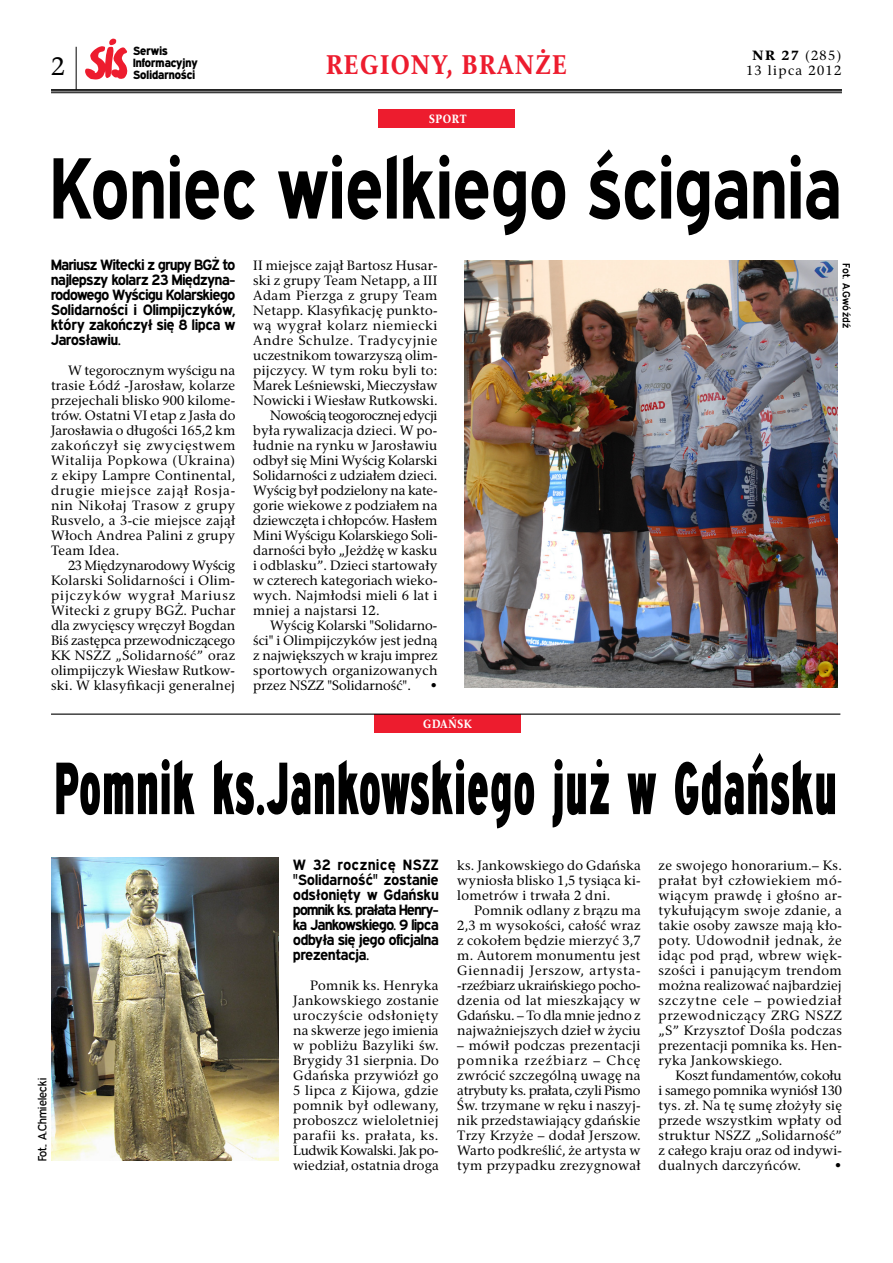
<style>
.page{position:relative;width:893px;height:1263px;background:#fff}
.page>*{position:absolute;margin:0;border:0;box-sizing:border-box;transform-origin:0 0}
.t1{font:700 87.15px "Expressway Rg";letter-spacing:.02em;color:#000;scale:.83 1}
.t2{font:74.4px "Expressway Cd Xb";letter-spacing:.02em;color:#000;scale:.69 1}
.t3{font:700 27px "Rashel Cnd EFN";letter-spacing:.05em;color:#ed1c2e}
.t4{font:25.5px "Rashel EFN";color:#000}
.t5{font:700 15px/15px "Expressway Rg";color:#000;text-align:justify}
.t6{font:13.5px/15px "Rashel EFN";letter-spacing:.01em;color:#000;text-align:justify}
.t7{font:13.5px "Rashel EFN";letter-spacing:-.01em;color:#000}
.t8{font:13.5px "Rashel EFN";letter-spacing:-.035em;color:#000}
.t9{font:13.5px "Rashel EFN";letter-spacing:.045em;color:#000}
.t10{font:13.5px "Rashel EFN";letter-spacing:.04em;color:#000}
.t11{font:13.5px "Rashel EFN";letter-spacing:.035em;color:#000}
.t12{font:13.5px "Rashel EFN";letter-spacing:.1em;color:#000}
.t13{font:12px/12px "Expressway Xb";color:#000}
.t14{font:12px "Expressway Rg";letter-spacing:.02em;color:#000}
.t15{font:700 12px "Rashel Cnd EFN";letter-spacing:.05em;color:#fff}
.t16{font:10.5px "Expressway Sb";letter-spacing:.01em;color:#000}
.s1{font-family:"Rashel EFN Heavy"}
</style>
<div class="page">
<svg style="left:85px;top:38px;width:43px;height:42px"></svg>
<hr style="left:51px;top:92px;width:791px;height:1px;background:#000">
<hr style="left:51px;top:90px;width:791px;height:1px;background:#000">
<hr style="left:76px;top:47px;width:1px;height:43px;background:#000">
<hr style="left:51px;top:91px;width:791px;height:1px;background:#000">
<hr style="left:51px;top:89px;width:791px;height:1px;background:#000">
<div style="left:378px;top:109px;width:136px;height:19px;background:#ed1c2e"></div>
<div style="left:374px;top:715px;width:147px;height:18px;background:#ed1c2e"></div>
<hr style="left:51px;top:713px;width:789px;height:2px;background:#000">
<img style="left:464px;top:260px;width:373px;height:427px">
<img style="left:51px;top:857px;width:228px;height:304px">
<h3 class="t4" style="left:51px;top:50px;width:15px">2</h3>
<p class="t13" style="left:133px;top:44px;width:66px">Serwis<br>Informacyjny<br>Solidarności</p>
<p class="t6" style="left:753px;top:47px;width:90px"><span class="s1">nr 27</span> (285)</p>
<h3 class="t3" style="left:326px;top:48px;width:241px">REGIONY, BRANŻE</h3>
<p class="t12" style="left:746px;top:61px;width:97px">13 lipca 2012</p>
<p class="t15" style="left:429px;top:111px;width:39px">SPORT</p>
<h1 class="t1" style="left:51px;top:136px;width:953px">Koniec wielkiego ścigania</h1>
<p class="t5" style="left:51px;top:256px;width:186px">Mariusz Witecki z grupy BGŻ to najlepszy kolarz 23 Międzyna&shy;rodowego Wyścigu Kolarskiego Solidarności i Olimpijczyków, który zakończył się 8 lipca w Jarosławiu.</p>
<p class="t6" style="left:51px;top:362px;width:186px;text-indent:17px">W tegorocznym wyścigu na trasie Łódź -Jarosław, kolarze przejechali blisko 900 kilome&shy;trów. Ostatni VI etap z Jasła do Jarosławia o długości 165,2 km zakończył się zwycięstwem Witalija Popkowa (Ukraina) z ekipy Lampre Continental, drugie miejsce zajął Rosja&shy;nin Nikołaj Trasow z grupy Rusvelo, a 3-cie miejsce zajął Włoch Andrea Palini z grupy Team Idea.</p>
<p class="t6" style="left:51px;top:557px;width:186px;text-indent:17px">23 Międzynarodowy Wyścig Kolarski Solidarności i Olim&shy;pijczyków wygrał Mariusz Witecki z grupy BGŻ. Puchar dla zwycięscy wręczył Bogdan Biś zastępca przewodniczącego KK NSZZ „Solidarność” oraz olimpijczyk Wiesław Rutkow&shy;ski. W klasyfikacji generalnej</p>
<p class="t6" style="left:253px;top:257px;width:186px">II miejsce zajął Bartosz Husar-</p>
<p class="t6" style="left:253px;top:272px;width:186px">ski z grupy Team Netapp, a III</p>
<p class="t11" style="left:253px;top:286px;width:186px">Adam Pierzga z grupy Team</p>
<p class="t6" style="left:253px;top:302px;width:186px">Netapp. Klasyfikację punkto-</p>
<p class="t10" style="left:253px;top:316px;width:186px">wą wygrał kolarz niemiecki</p>
<p class="t9" style="left:253px;top:331px;width:186px">Andre Schulze. Tradycyjnie</p>
<p class="t6" style="left:253px;top:347px;width:186px">uczestnikom towarzyszą olim-</p>
<p class="t6" style="left:253px;top:362px;width:186px">pijczycy. W tym roku byli to:</p>
<p class="t6" style="left:253px;top:377px;width:186px">Marek Leśniewski, Mieczysław</p>
<p class="t6" style="left:253px;top:392px;width:186px">Nowicki i Wiesław Rutkowski.</p>
<p class="t8" style="left:270px;top:406px;width:169px">Nowością teogorocznej edycji</p>
<p class="t6" style="left:253px;top:422px;width:186px">była rywalizacja dzieci. W po-</p>
<p class="t6" style="left:253px;top:437px;width:186px">łudnie na rynku w Jarosławiu</p>
<p class="t6" style="left:253px;top:452px;width:186px">odbył się Mini Wyścig Kolarski</p>
<p class="t6" style="left:253px;top:467px;width:186px">Solidarności z udziałem dzieci.</p>
<p class="t7" style="left:253px;top:481px;width:186px">Wyścig był podzielony na kate-</p>
<p class="t6" style="left:253px;top:497px;width:186px">gorie wiekowe z podziałem na</p>
<p class="t7" style="left:253px;top:511px;width:186px">dziewczęta i chłopców. Hasłem</p>
<p class="t7" style="left:253px;top:526px;width:186px">Mini Wyścigu Kolarskiego Soli-</p>
<p class="t6" style="left:253px;top:542px;width:186px">darności było „Jeżdżę w kasku</p>
<p class="t6" style="left:253px;top:557px;width:186px">i odblasku”. Dzieci startowały</p>
<p class="t6" style="left:253px;top:572px;width:186px">w czterech kategoriach wieko-</p>
<p class="t6" style="left:253px;top:587px;width:186px">wych. Najmłodsi mieli 6 lat i</p>
<p class="t6" style="left:253px;top:602px;width:128px">mniej a najstarsi 12.</p>
<p class="t6" style="left:270px;top:617px;width:169px">Wyścig Kolarski "Solidarno-</p>
<p class="t6" style="left:253px;top:632px;width:186px">ści" i Olimpijczyków jest jedną</p>
<p class="t6" style="left:253px;top:647px;width:186px">z największych w kraju imprez</p>
<p class="t6" style="left:253px;top:662px;width:186px">sportowych organizowanych</p>
<p class="t6" style="left:253px;top:677px;width:159px">przez NSZZ "Solidarność".</p>
<p class="t6" style="left:430px;top:677px;width:9px">•</p>
<p class="t15" style="left:423px;top:716px;width:43px">GDAŃSK</p>
<p class="t16" style="left:853px;top:263px;width:66px;rotate:90deg">Fot. A.Gwóźdź</p>
<h2 class="t2" style="left:55px;top:742px;width:1135px">Pomnik ks.Jankowskiego już w Gdańsku</h2>
<p class="t14" style="left:35px;top:1161px;width:84px;rotate:-90deg">Fot.. A.Chmielecki</p>
<p class="t5" style="left:293px;top:856px;width:147px">W 32 rocznicę NSZZ "Solidarność" zostanie odsłonięty w Gdańsku pomnik ks. prałata Henry&shy;ka Jankowskiego. 9 lipca odbyła się jego oficjalna prezentacja.</p>
<p class="t6" style="left:293px;top:977px;width:147px;text-indent:17px">Pomnik ks. Henryka Jankowskiego zostanie uroczyście odsłonięty na skwerze jego imienia w pobliżu Bazyliki św.<br>Brygidy 31 sierpnia. Do Gdańska przywiózł go 5 lipca z Kijowa, gdzie pomnik był odlewany, proboszcz wieloletniej parafii ks. prałata, ks.<br>Ludwik Kowalski. Jak po&shy;wiedział, ostatnia droga</p>
<p class="t6" style="left:457px;top:857px;width:185px">ks. Jankowskiego do Gdańska wyniosła blisko 1,5 tysiąca ki&shy;lometrów i trwała 2 dni.</p>
<p class="t6" style="left:457px;top:902px;width:185px;text-indent:17px">Pomnik odlany z brązu ma 2,3 m wysokości, całość wraz z cokołem będzie mierzyć 3,7 m. Autorem monumentu jest Giennadij Jerszow, artysta--rzeźbiarz ukraińskiego pocho&shy;dzenia od lat mieszkający w Gdańsku. – To dla mnie jedno z najważniejszych dzieł w życiu</p>
<p class="t6" style="left:457px;top:1037px;width:185px">– mówił podczas prezentacji pomnika rzeźbiarz – Chcę zwrócić szczególną uwagę na atrybuty ks. prałata, czyli Pismo Św. trzymane w ręku i naszyj&shy;nik przedstawiający gdańskie Trzy Krzyże – dodał Jerszow.<br>Warto podkreślić, że artysta w tym przypadku zrezygnował</p>
<p class="t6" style="left:659px;top:857px;width:185px">ze swojego honorarium.– Ks. prałat był człowiekiem mó&shy;wiącym prawdę i głośno ar&shy;tykułującym swoje zdanie, a takie osoby zawsze mają kło&shy;poty. Udowodnił jednak, że idąc pod prąd, wbrew więk&shy;szości i panującym trendom można realizować najbardziej szczytne cele – powiedział przewodniczący ZRG NSZZ „S” Krzysztof Dośla podczas prezentacji pomnika ks. Hen&shy;ryka Jankowskiego.</p>
<p class="t6" style="left:659px;top:1067px;width:185px;text-indent:17px">Koszt fundamentów, cokołu i samego pomnika wyniósł 130 tys. zł. Na tę sumę złożyły się przede wszystkim wpłaty od struktur NSZZ „Solidarność” z całego kraju oraz od indywi&shy;dualnych darczyńców.</p>
<p class="t6" style="left:835px;top:1157px;width:9px">•</p>
</div>
